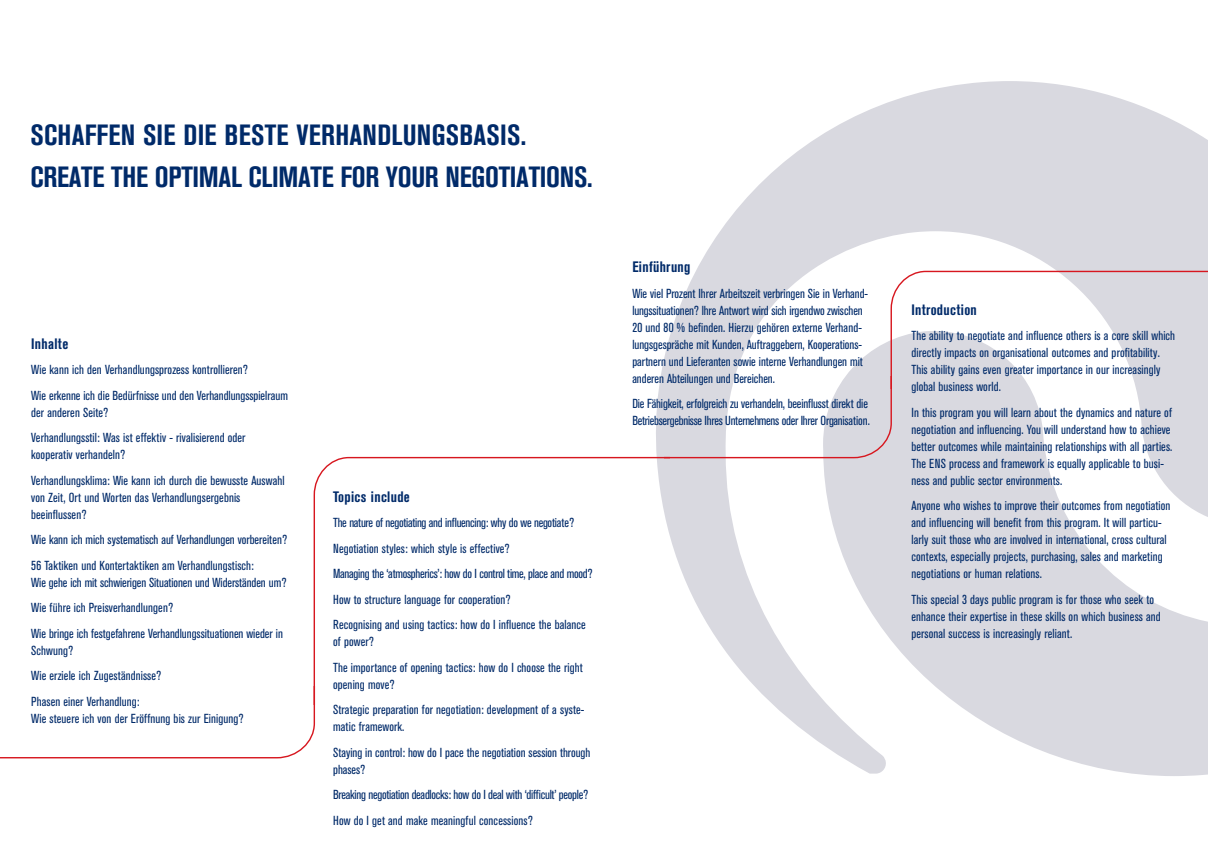
<style>
.page{position:relative;width:1208px;height:859px;background:#fff}
.page>*{position:absolute;margin:0;border:0;box-sizing:border-box;transform-origin:0 0}
.t1{font:700 condensed 29px "Akzidenz Grotesk BE";letter-spacing:-.01em;color:#002a69}
.t2{font:700 condensed 29px "Akzidenz Grotesk BE";letter-spacing:.01em;color:#002a69}
.t3{font:700 condensed 15px "Akzidenz Grotesk BE";letter-spacing:.025em;color:#002a69}
.t4{font:condensed 13px/17px "Akzidenz Grotesk BE";letter-spacing:.01em;color:#002a69}
.t5{font:condensed 13px/17px "Akzidenz Grotesk BE";letter-spacing:-.01em;color:#002a69}
.t6{font:condensed 13px/25.5px "Akzidenz Grotesk BE";letter-spacing:-.02em;color:#002a69}
</style>
<div class="page">
<svg style="left:656px;top:81px;width:552px;height:693px;fill:#d9d9e0"></svg>
<svg style="left:0;top:705px;width:315px;height:54px"></svg>
<svg style="left:664px;top:270px;width:544px;height:189px"></svg>
<svg style="left:313px;top:456px;width:357px;height:249px"></svg>
<h1 class="t2" style="left:30px;top:118px;width:497px">SCHAFFEN SIE DIE BESTE VERHANDLUNGSBASIS.</h1>
<h1 class="t1" style="left:30px;top:160px;width:563px">CREATE THE OPTIMAL CLIMATE FOR YOUR NEGOTIATIONS.</h1>
<p class="t3" style="left:31px;top:335px;width:39px">Inhalte</p>
<p class="t4" style="left:31px;top:357px;width:258px;line-height:25.5px">Wie kann ich den Verhandlungsprozess kontrollieren?<br>Wie erkenne ich die Bedürfnisse und den Verhandlungsspielraum</p>
<p class="t4" style="left:31px;top:400px;width:216px;line-height:25.5px">der anderen Seite?<br>Verhandlungsstil: Was ist effektiv - rivalisierend oder</p>
<p class="t4" style="left:31px;top:442px;width:255px;line-height:25.5px">kooperativ verhandeln?<br>Verhandlungsklima: Wie kann ich durch die bewusste Auswahl</p>
<p class="t4" style="left:31px;top:489px;width:211px">von Zeit, Ort und Worten das Verhandlungsergebnis beeinflussen?</p>
<p class="t4" style="left:31px;top:527px;width:257px;line-height:25.5px">Wie kann ich mich systematisch auf Verhandlungen vorbereiten?<br>56 Taktiken und Kontertaktiken am Verhandlungstisch:</p>
<p class="t4" style="left:31px;top:570px;width:257px;line-height:25.5px">Wie gehe ich mit schwierigen Situationen und Widerständen um?<br>Wie führe ich Preisverhandlungen?<br>Wie bringe ich festgefahrene Verhandlungssituationen wieder in</p>
<p class="t4" style="left:31px;top:638px;width:132px;line-height:25.5px">Schwung?<br>Wie erziele ich Zugeständnisse?<br>Phasen einer Verhandlung:</p>
<p class="t4" style="left:31px;top:710px;width:214px">Wie steuere ich von der Eröffnung bis zur Einigung?</p>
<p class="t3" style="left:333px;top:488px;width:78px">Topics include</p>
<p class="t4" style="left:333px;top:510px;width:261px;line-height:25.5px">The nature of negotiating and influencing: why do we negotiate?<br>Negotiation styles: which style is effective?<br>Managing the ‘atmospherics’: how do I control time, place and mood?<br>How to structure language for cooperation?<br>Recognising and using tactics: how do I influence the balance</p>
<p class="t4" style="left:333px;top:629px;width:251px;line-height:25.5px">of power?<br>The importance of opening tactics: how do I choose the right</p>
<p class="t4" style="left:333px;top:672px;width:253px;line-height:25.5px">opening move?<br>Strategic preparation for negotiation: development of a syste-</p>
<p class="t4" style="left:333px;top:714px;width:259px;line-height:25.5px">matic framework.<br>Staying in control: how do I pace the negotiation session through</p>
<p class="t6" style="left:333px;top:757px;width:257px">phases?<br>Breaking negotiation deadlocks: how do I deal with ‘difficult’ people?<br>How do I get and make meaningful concessions?</p>
<p class="t3" style="left:632px;top:258px;width:60px">Einführung</p>
<p class="t4" style="left:632px;top:285px;width:237px">Wie viel Prozent Ihrer Arbeitszeit verbringen Sie in Verhand&shy;lungssituationen? lhre Antwort wird sich irgendwo zwischen 20 und 80 % befinden. Hierzu gehören externe Verhand&shy;lungsgespräche mit Kunden, Auftraggebern, Kooperations&shy;partnern und Lieferanten sowie interne Verhandlungen mit anderen Abteilungen und Bereichen.</p>
<p class="t5" style="left:632px;top:395px;width:239px">Die Fähigkeit, erfolgreich zu verhandeln, beeinflusst direkt die<br>Betriebsergebnisse Ihres Unternehmens oder Ihrer Organisation.</p>
<p class="t3" style="left:911px;top:301px;width:67px">Introduction</p>
<p class="t4" style="left:911px;top:327px;width:265px">The ability to negotiate and influence others is a core skill which directly impacts on organisational outcomes and profitability.<br>This ability gains even greater importance in our increasingly global business world.</p>
<p class="t4" style="left:911px;top:404px;width:262px">In this program you will learn about the dynamics and nature of negotiation and influencing. You will understand how to achieve better outcomes while maintaining relationships with all parties.<br>The ENS process and framework is equally applicable to busi&shy;ness and public sector environments.</p>
<p class="t4" style="left:911px;top:497px;width:260px">Anyone who wishes to improve their outcomes from negotiation and influencing will benefit from this program. It will particu&shy;larly suit those who are involved in international, cross cultural contexts, especially projects, purchasing, sales and marketing negotiations or human relations.</p>
<p class="t4" style="left:911px;top:591px;width:251px">This special 3 days public program is for those who seek to enhance their expertise in these skills on which business and personal success is increasingly reliant.</p>
</div>
